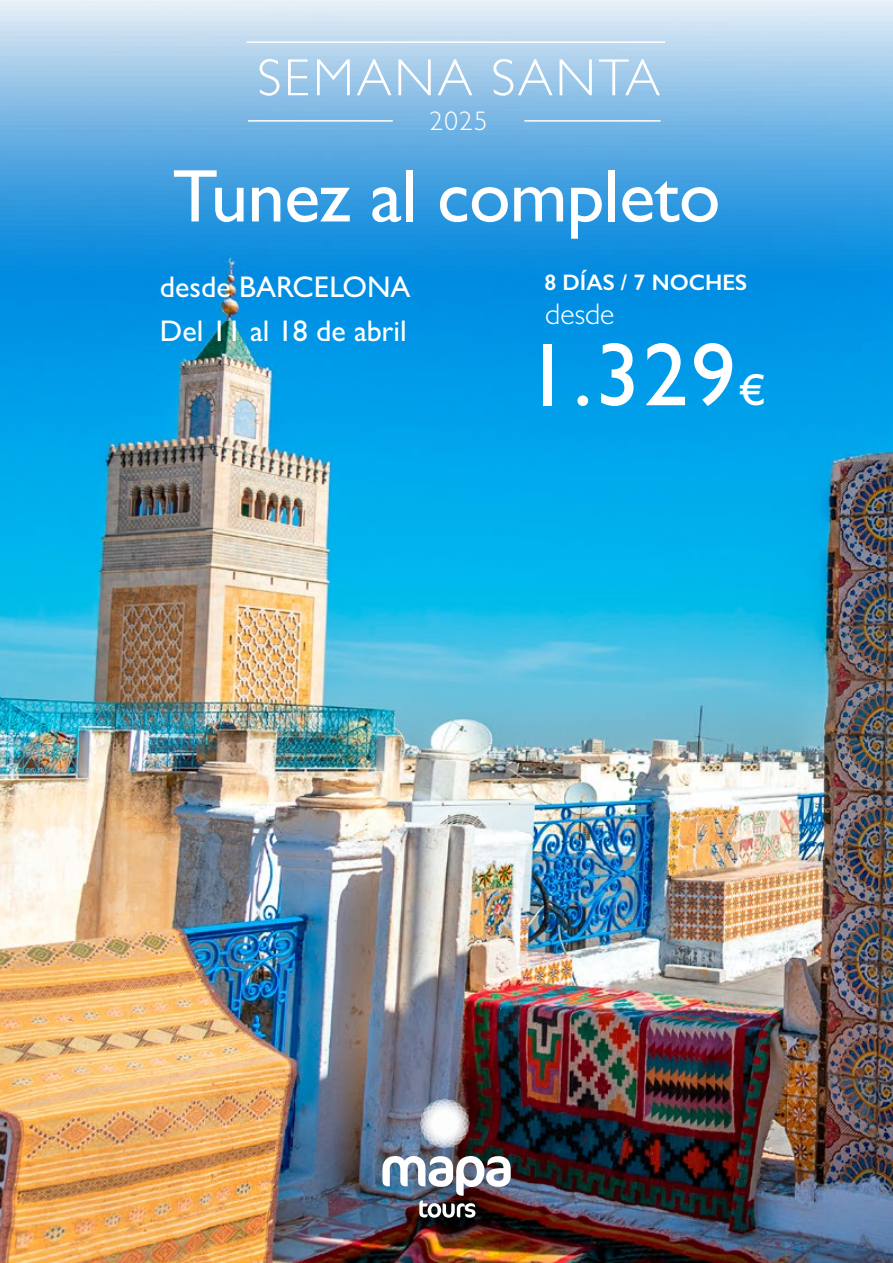
<style>
.page{position:relative;width:893px;height:1263px;background:#fff}
.page>*{position:absolute;margin:0;border:0;box-sizing:border-box;transform-origin:0 0}
.t1{font:500 90px "Gill Sans";color:#fff}
.t2{font:500 75px "Gill Sans";letter-spacing:-.01em;color:#fff}
.t3{font:300 52.5px "Gill Sans";letter-spacing:.05em;color:#fff}
.t4{font:500 30px/44.5px "Gill Sans";color:#fff}
.t5{font:300 30px "Gill Sans";color:#fff}
.t6{font:300 27px "Gill Sans";color:#fff}
.t7{font:600 22.5px "Gill Sans";color:#fff}
.s1{font-size:45px}
</style>
<div class="page">
<img style="left:0;top:0;width:893px;height:1263px">
<svg style="left:421px;top:1100px;width:48px;height:47px"></svg>
<img style="left:382px;top:1156px;width:129px;height:62px">
<hr style="left:248px;top:120px;width:145px;height:2px;background:#fff">
<hr style="left:524px;top:120px;width:137px;height:2px;background:#fff">
<hr style="left:247px;top:41px;width:418px;height:2px;background:#fff">
<h3 class="t3" style="left:257px;top:46px;width:405px">SEMANA SANTA</h3>
<p class="t6" style="left:430px;top:104px;width:60px">2025</p>
<h2 class="t2" style="left:173px;top:152px;width:549px">Tunez al completo</h2>
<p class="t4" style="left:160px;top:264px;width:252px">desde BARCELONA<br>Del 11 al 18 de abril</p>
<h1 class="t1" style="left:525px;top:321px;width:242px">1.329<span class="s1">€</span></h1>
<p class="t7" style="left:544px;top:269px;width:204px">8 DÍAS / 7 NOCHES</p>
<p class="t5" style="left:545px;top:296px;width:71px">desde</p>
</div>
